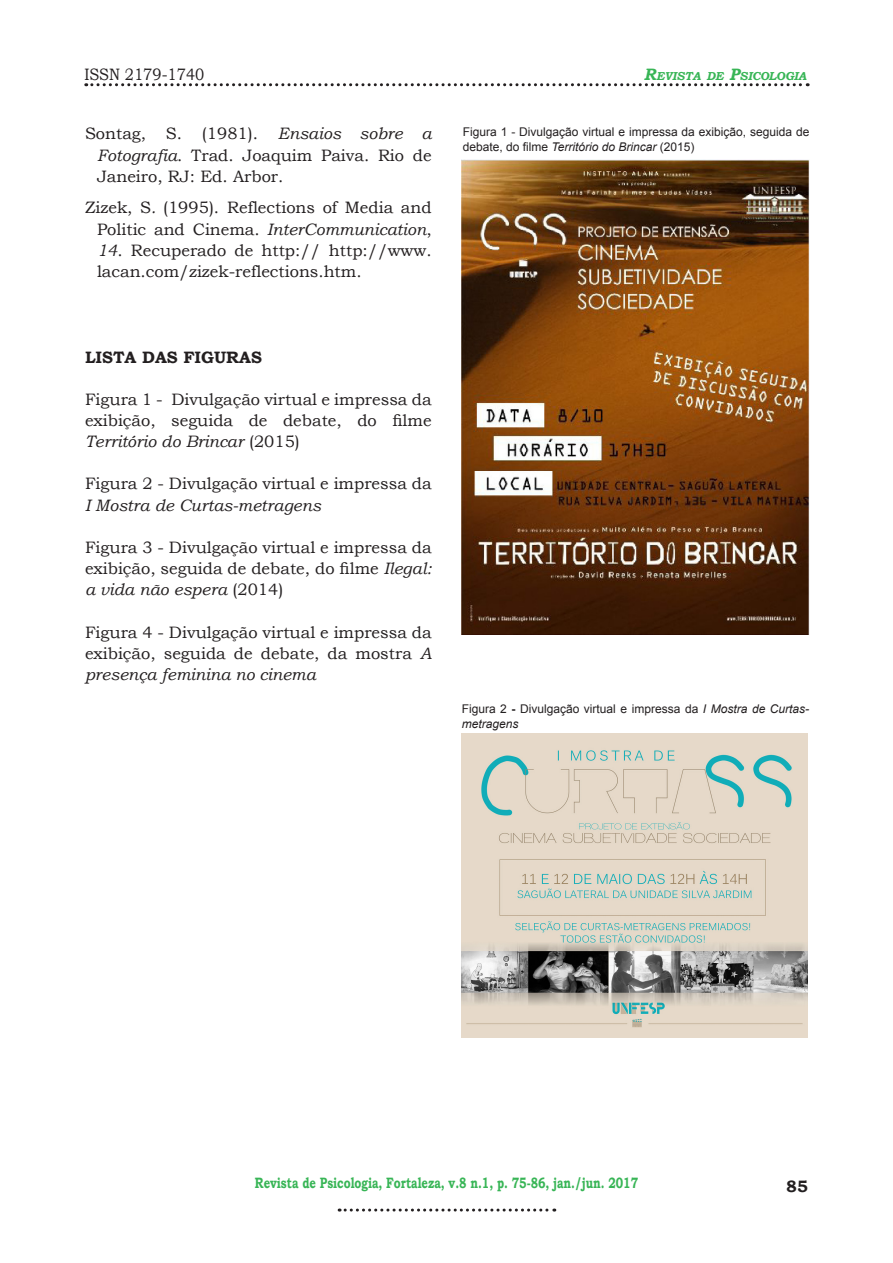
<style>
.page{position:relative;width:893px;height:1263px;background:#fff}
.page>*{position:absolute;margin:0;border:0;box-sizing:border-box;transform-origin:0 0}
.t1{font:16.5px/21.1px "Bookman Old Style";color:#231f20;text-align:justify}
.t2{font:italic 16.5px "Bookman Old Style";color:#231f20}
.t3{font:700 16.5px "Bookman Old Style";color:#231f20}
.t4{font:16.5px "Bookman Old Style";color:#231f20;scale:.9 1}
.t5{font:700 15px "Bookman Old Style";color:#38b556;scale:.75 1}
.t6{font:12px/15px "Arial";color:#231f20}
.t7{font:italic 700 11.55px "Bookman Old Style";color:#38b556}
.s1{font-size:16.5px}
.s2{font-style:italic}
.s3{font-weight:700}
</style>
<div class="page">
<svg style="left:86px;top:83px;width:722px;height:3px"></svg>
<svg style="left:339px;top:1208px;width:216px;height:3px"></svg>
<img style="left:461px;top:159px;width:348px;height:476px">
<img style="left:461px;top:733px;width:347px;height:304px">
<p class="t4" style="left:84px;top:63px;width:135px">ISSN 2179-1740</p>
<p class="t7" style="left:644px;top:67px;width:164px"><span class="s1">R</span>EVISTA DE <span class="s1">P</span>SICOLOGIA</p>
<p class="t1" style="left:97px;top:123px;width:336px;text-indent:-12px">Sontag, S. (1981). <span class="s2">Ensaios sobre a Fotografia</span>. Trad. Joaquim Paiva. Rio de Janeiro, RJ: Ed. Arbor.</p>
<p class="t1" style="left:85px;top:197px;width:348px;text-align:right">Zizek, S<span class="s2">.</span> (1995). Reflections of Media and<br>Politic and Cinema. <span class="s2">InterCommunication</span>,</p>
<p class="t1" style="left:97px;top:240px;width:336px"><span class="s2">14</span>. Recuperado de http:// http://www. lacan.com/zizek-reflections.htm.</p>
<p class="t3" style="left:85px;top:345px;width:178px">LISTA DAS FIGURAS</p>
<p class="t1" style="left:85px;top:389px;width:348px">Figura 1 - Divulgação virtual e impressa da exibição, seguida de debate, do filme <span class="s2">Território do Brincar</span> (2015)</p>
<p class="t1" style="left:85px;top:473px;width:348px">Figura 2 - Divulgação virtual e impressa da</p>
<p class="t2" style="left:85px;top:494px;width:237px">I Mostra de Curtas-metragens</p>
<p class="t1" style="left:85px;top:537px;width:348px">Figura 3 - Divulgação virtual e impressa da exibição, seguida de debate, do filme <span class="s2">Ilegal: a vida não espera</span> (2014)</p>
<p class="t1" style="left:85px;top:621px;width:348px">Figura 4 - Divulgação virtual e impressa da exibição, seguida de debate, da mostra <span class="s2">A presença feminina no cinema</span></p>
<p class="t6" style="left:463px;top:125px;width:348px">Figura 1 - Divulgação virtual e impressa da exibição, seguida de debate, do filme <span class="s2">Território do Brincar</span> (2015)</p>
<p class="t6" style="left:462px;top:701px;width:349px">Figura 2 <span class="s3">-</span> Divulgação virtual e impressa da <span class="s2">I Mostra de Curtas&shy;metragens</span></p>
<p class="t5" style="left:255px;top:1172px;width:512px">Revista de Psicologia, Fortaleza, v.8 n.1, p. 75-86, jan./jun. 2017</p>
<p class="t3" style="left:786px;top:1174px;width:23px">85</p>
</div>
